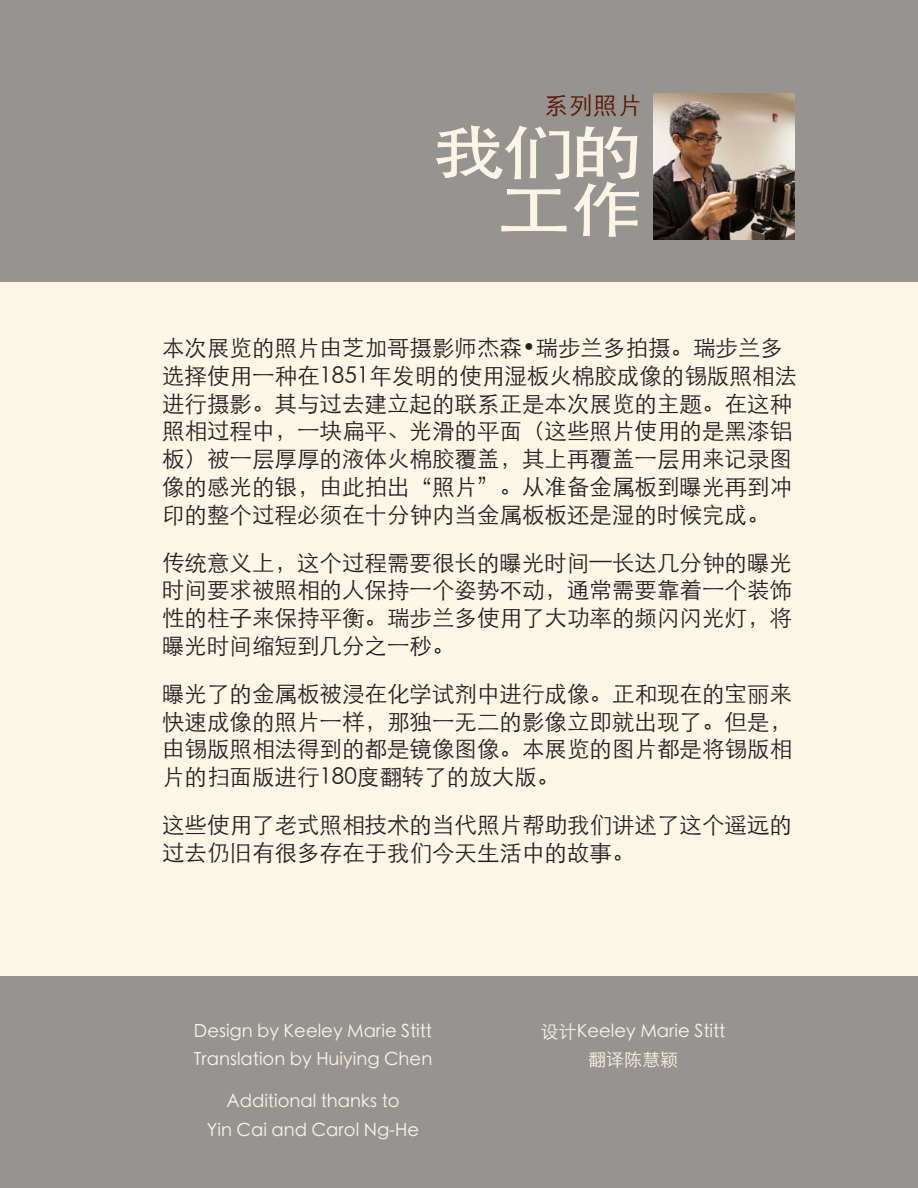
<style>
.page{position:relative;width:918px;height:1188px;background:#fff}
.page>*{position:absolute;margin:0;border:0;box-sizing:border-box;transform-origin:0 0}
.Occ_Quote{font:59.4px "Adobe Heiti Std";color:#fcf4e5;scale:1.25 1}
.Obj_Body{font:300 24px "ST Heiti SC";color:#5b1300}
.Panel_Text{font:300 22.5px/27.8px "ST Heiti SC";color:#231f20}
.t1{font:18px/28.5px "ST Xihei";color:#fcf4e5;text-align:center}
</style>
<div class="page">
<div style="left:1px;top:0;width:917px;height:283px;background:#969490"></div>
<div style="left:0;top:282px;width:918px;height:906px;background:#fdf7e8"></div>
<img style="left:654px;top:93px;width:141px;height:147px">
<div style="left:0;top:976px;width:918px;height:212px;background:#969490"></div>
<p class="Obj_Body" style="left:544px;top:85px;width:99px">系列照片</p>
<p class="Occ_Quote" style="left:432px;top:118px;width:171px">我们的</p>
<p class="Occ_Quote" style="left:497px;top:175px;width:119px">工作</p>
<p class="Panel_Text" style="left:162px;top:332px;width:636px">本次展览的照片由芝加哥摄影师杰森•瑞步兰多拍摄。瑞步兰多选择使用一种在1851年发明的使用湿板火棉胶成像的锡版照相法进行摄影。其与过去建立起的联系正是本次展览的主题。在这种照相过程中，一块扁平、光滑的平面（这些照片使用的是黑漆铝板）被一层厚厚的液体火棉胶覆盖，其上再覆盖一层用来记录图像的感光的银，由此拍出“照片”。从准备金属板到曝光再到冲印的整个过程必须在十分钟内当金属板板还是湿的时候完成。</p>
<p class="Panel_Text" style="left:162px;top:546px;width:631px;text-align:justify">传统意义上，这个过程需要很长的曝光时间—长达几分钟的曝光时间要求被照相的人保持一个姿势不动，通常需要靠着一个装饰性的柱子来保持平衡。瑞步兰多使用了大功率的频闪闪光灯，将曝光时间缩短到几分之一秒。</p>
<p class="Panel_Text" style="left:162px;top:677px;width:631px;text-align:justify">曝光了的金属板被浸在化学试剂中进行成像。正和现在的宝丽来快速成像的照片一样，那独一无二的影像立即就出现了。但是，由锡版照相法得到的都是镜像图像。本展览的图片都是将锡版相片的扫面版进行180度翻转了的放大版。</p>
<p class="Panel_Text" style="left:162px;top:809px;width:631px">这些使用了老式照相技术的当代照片帮助我们讲述了这个遥远的过去仍旧有很多存在于我们今天生活中的故事。</p>
<p class="t1" style="left:194px;top:1017px;width:240px">Design by Keeley Marie Stitt</p>
<p class="t1" style="left:194px;top:1045px;width:240px">Translation by Huiying Chen</p>
<p class="t1" style="left:207px;top:1087px;width:214px">Additional thanks to<br>Yin Cai and Carol Ng-He</p>
<p class="t1" style="left:541px;top:1017px;width:186px">设计Keeley Marie Stitt</p>
<p class="t1" style="left:588px;top:1045px;width:91px">翻译陈慧颖</p>
</div>
